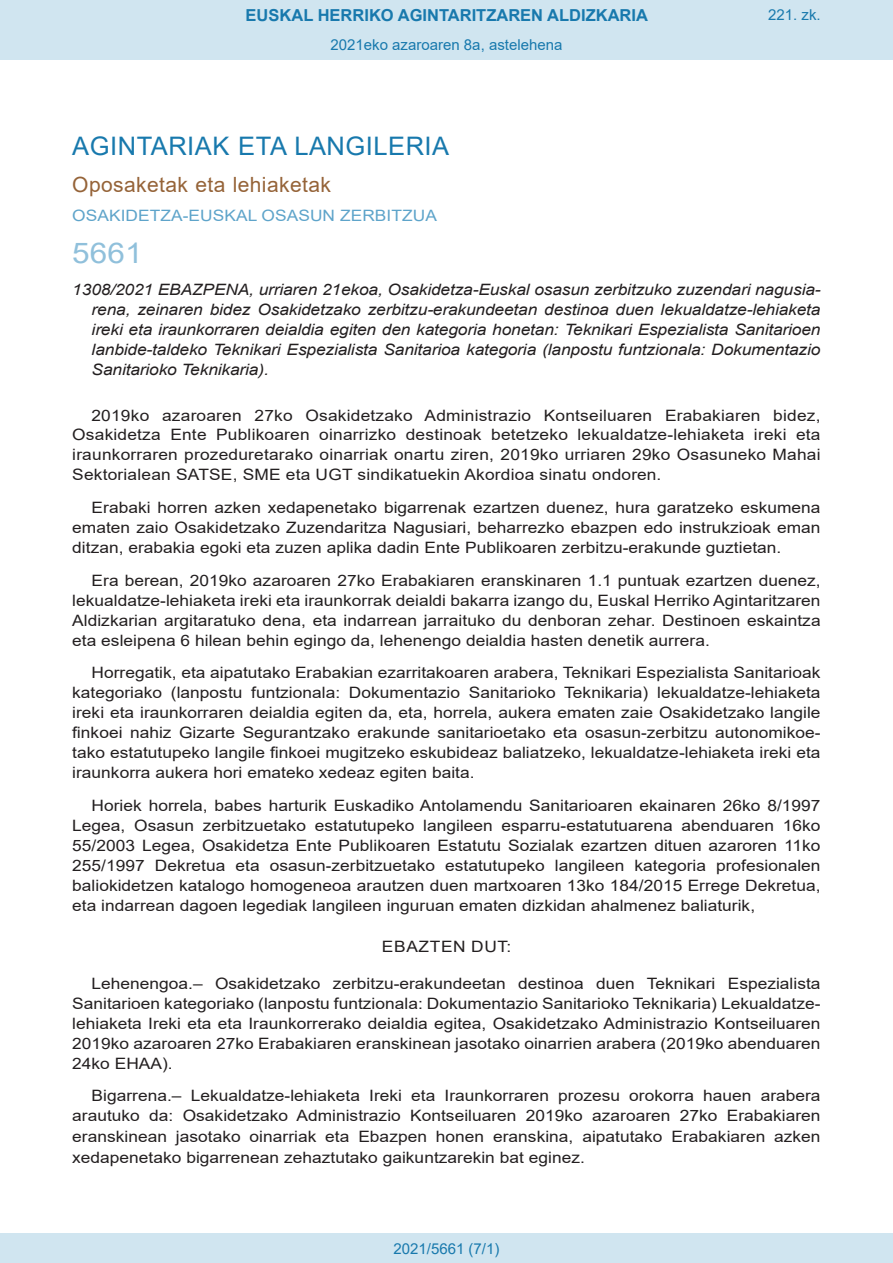
<style>
.page{position:relative;width:893px;height:1263px;background:#fff}
.page>*{position:absolute;margin:0;border:0;box-sizing:border-box;transform-origin:0 0}
.BOPVOrden{font:28.5px "Arial";color:#90c0db;scale:1.11 1}
.BOPVSeccion{font:25.5px "Arial";letter-spacing:.02em;color:#1879ad}
.BOPVSubseccion{font:21px "Arial";letter-spacing:.02em;color:#956338}
.t1{font:700 16.5px "Arial";color:#1879ad}
.BOPVDetalle{font:15.6px/20px "Arial";color:#231f20;text-align:justify;scale:1.11 1}
.BOPVTitulo{font:italic 15.6px/20px "Arial";letter-spacing:-.01em;color:#231f20;text-align:justify;scale:1.11 1}
.BOPVOrganismo{font:15.6px "Arial";letter-spacing:.005em;color:#5ea4ca;scale:1.11 1}
.BOPVClave{font:15.6px "Arial";letter-spacing:.035em;color:#231f20;scale:1.11 1}
.Paginacion_Centro{font:15px "Arial";color:#1879ad}
</style>
<div class="page">
<div style="left:0;top:0;width:893px;height:60px;background:#d0e5f0"></div>
<div style="left:0;top:1233px;width:893px;height:30px;background:#d0e5f0"></div>
<p class="t1" style="left:246px;top:3px;width:404px">EUSKAL HERRIKO AGINTARITZAREN ALDIZKARIA</p>
<p class="Paginacion_Centro" style="left:331px;top:35px;width:233px">2021eko azaroaren 8a, astelehena</p>
<p class="Paginacion_Centro" style="left:768px;top:5px;width:54px">221. zk.</p>
<p class="BOPVSeccion" style="left:72px;top:128px;width:378px">AGINTARIAK ETA LANGILERIA</p>
<p class="BOPVSubseccion" style="left:72px;top:170px;width:260px">Oposaketak eta lehiaketak</p>
<p class="BOPVOrganismo" style="left:72px;top:204px;width:330px">OSAKIDETZA-EUSKAL OSASUN ZERBITZUA</p>
<p class="BOPVOrden" style="left:72px;top:233px;width:65px">5661</p>
<p class="BOPVTitulo" style="left:92px;top:280px;width:658px;text-indent:-19px">1308/2021 EBAZPENA, urriaren 21ekoa, Osakidetza-Euskal osasun zerbitzuko zuzendari nagusia&shy;rena, zeinaren bidez Osakidetzako zerbitzu-erakundeetan destinoa duen lekualdatze-lehiaketa ireki eta iraunkorraren deialdia egiten den kategoria honetan: Teknikari Espezialista Sanitarioen lanbide-taldeko Teknikari Espezialista Sanitarioa kategoria (lanpostu funtzionala: Dokumentazio Sanitarioko Teknikaria).</p>
<p class="BOPVDetalle" style="left:72px;top:405px;width:676px;text-indent:19px">2019ko azaroaren 27ko Osakidetzako Administrazio Kontseiluaren Erabakiaren bidez, Osakidetza Ente Publikoaren oinarrizko destinoak betetzeko lekualdatze-lehiaketa ireki eta iraunkorraren prozeduretarako oinarriak onartu ziren, 2019ko urriaren 29ko Osasuneko Mahai Sektorialean SATSE, SME eta UGT sindikatuekin Akordioa sinatu ondoren.</p>
<p class="BOPVDetalle" style="left:72px;top:497px;width:676px;text-indent:19px">Erabaki horren azken xedapenetako bigarrenak ezartzen duenez, hura garatzeko eskumena ematen zaio Osakidetzako Zuzendaritza Nagusiari, beharrezko ebazpen edo instrukzioak eman ditzan, erabakia egoki eta zuzen aplika dadin Ente Publikoaren zerbitzu-erakunde guztietan.</p>
<p class="BOPVDetalle" style="left:72px;top:570px;width:676px;text-indent:19px">Era berean, 2019ko azaroaren 27ko Erabakiaren eranskinaren 1.1 puntuak ezartzen duenez, lekualdatze-lehiaketa ireki eta iraunkorrak deialdi bakarra izango du, Euskal Herriko Agintaritzaren Aldizkarian argitaratuko dena, eta indarrean jarraituko du denboran zehar. Destinoen eskaintza eta esleipena 6 hilean behin egingo da, lehenengo deialdia hasten denetik aurrera.</p>
<p class="BOPVDetalle" style="left:72px;top:663px;width:676px;text-indent:19px">Horregatik, eta aipatutako Erabakian ezarritakoaren arabera, Teknikari Espezialista Sanitarioak kategoriako (lanpostu funtzionala: Dokumentazio Sanitarioko Teknikaria) lekualdatze-lehiaketa ireki eta iraunkorraren deialdia egiten da, eta, horrela, aukera ematen zaie Osakidetzako langile finkoei nahiz Gizarte Segurantzako erakunde sanitarioetako eta osasun-zerbitzu autonomikoe&shy;tako estatutupeko langile finkoei mugitzeko eskubideaz baliatzeko, lekualdatze-lehiaketa ireki eta iraunkorra aukera hori emateko xedeaz egiten baita.</p>
<p class="BOPVDetalle" style="left:72px;top:795px;width:676px;text-indent:19px">Horiek horrela, babes harturik Euskadiko Antolamendu Sanitarioaren ekainaren 26ko 8/1997<br>Legea, Osasun zerbitzuetako estatutupeko langileen esparru-estatutuarena abenduaren 16ko 55/2003 Legea, Osakidetza Ente Publikoaren Estatutu Sozialak ezartzen dituen azaroren 11ko 255/1997 Dekretua eta osasun-zerbitzuetako estatutupeko langileen kategoria profesionalen baliokidetzen katalogo homogeneoa arautzen duen martxoaren 13ko 184/2015 Errege Dekretua, eta indarrean dagoen legediak langileen inguruan ematen dizkidan ahalmenez baliaturik,</p>
<p class="BOPVClave" style="left:382px;top:935px;width:118px">EBAZTEN DUT:</p>
<p class="BOPVDetalle" style="left:72px;top:973px;width:676px;text-indent:19px">Lehenengoa.– Osakidetzako zerbitzu-erakundeetan destinoa duen Teknikari Espezialista Sanitarioen kategoriako (lanpostu funtzionala: Dokumentazio Sanitarioko Teknikaria) Lekualdatze&shy;lehiaketa Ireki eta eta Iraunkorrerako deialdia egitea, Osakidetzako Administrazio Kontseiluaren 2019ko azaroaren 27ko Erabakiaren eranskinean jasotako oinarrien arabera (2019ko abenduaren 24ko EHAA).</p>
<p class="BOPVDetalle" style="left:72px;top:1085px;width:676px;line-height:20.7px;text-indent:19px">Bigarrena.– Lekualdatze-lehiaketa Ireki eta Iraunkorraren prozesu orokorra hauen arabera arautuko da: Osakidetzako Administrazio Kontseiluaren 2019ko azaroaren 27ko Erabakiaren eranskinean jasotako oinarriak eta Ebazpen honen eranskina, aipatutako Erabakiaren azken xedapenetako bigarrenean zehaztutako gaikuntzarekin bat eginez.</p>
<p class="Paginacion_Centro" style="left:393px;top:1238px;width:107px">2021/5661 (7/1)</p>
</div>
